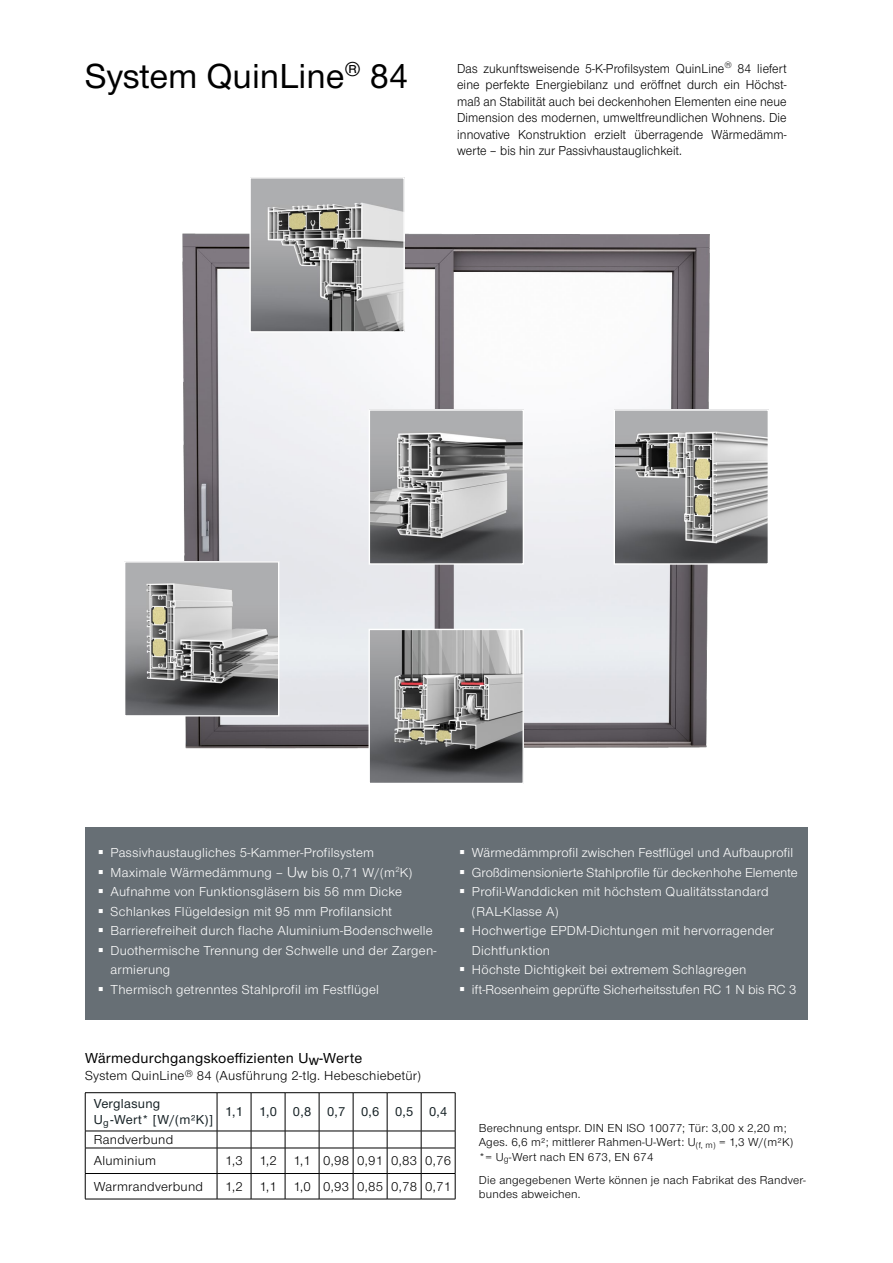
<style>
.page{position:relative;width:893px;height:1263px;background:#fff}
.page>*{position:absolute;margin:0;border:0;box-sizing:border-box;transform-origin:0 0}
.t1{font:500 36px "Nimbus San Nov";color:#000}
.t2{font:500 15px "Nimbus San Nov";letter-spacing:.02em;color:#000}
.t3{font:13.5px/19.5px "Nimbus San Nov";letter-spacing:.02em;color:#fff}
.t4{font:13.5px/16.5px "Nimbus San Nov";letter-spacing:.02em;color:#000;text-align:justify;scale:.93 1}
.t5{font:13.5px/21.3px "Nimbus San Nov";letter-spacing:.02em;color:#000}
.t6{font:500 13.5px/16.2px "Nimbus San Nov";letter-spacing:.02em;color:#162125}
.t7{font:12px/14.4px "Nimbus San Nov";letter-spacing:.02em;color:#000}
.s1{font-size:15px}
</style>
<div class="page">
<div style="left:85px;top:827px;width:723px;height:192px;background:#676f75"></div>
<hr style="left:85px;top:1199px;width:132px;height:1px;background:#000">
<hr style="left:217px;top:1199px;width:34px;height:1px;background:#000">
<hr style="left:251px;top:1199px;width:34px;height:1px;background:#000">
<hr style="left:285px;top:1199px;width:34px;height:1px;background:#000">
<hr style="left:319px;top:1199px;width:34px;height:1px;background:#000">
<hr style="left:353px;top:1199px;width:34px;height:1px;background:#000">
<hr style="left:387px;top:1199px;width:34px;height:1px;background:#000">
<hr style="left:421px;top:1199px;width:34px;height:1px;background:#000">
<svg style="left:85px;top:1131px;width:371px;height:68px"></svg>
<hr style="left:85px;top:1092px;width:132px;height:1px;background:#000">
<hr style="left:85px;top:1093px;width:1px;height:38px;background:#000">
<hr style="left:217px;top:1092px;width:34px;height:1px;background:#000">
<hr style="left:217px;top:1093px;width:1px;height:38px;background:#000">
<hr style="left:251px;top:1092px;width:34px;height:1px;background:#000">
<hr style="left:251px;top:1093px;width:1px;height:38px;background:#000">
<hr style="left:285px;top:1092px;width:34px;height:1px;background:#000">
<hr style="left:285px;top:1093px;width:1px;height:38px;background:#000">
<hr style="left:319px;top:1092px;width:34px;height:1px;background:#000">
<hr style="left:319px;top:1093px;width:1px;height:38px;background:#000">
<hr style="left:353px;top:1092px;width:34px;height:1px;background:#000">
<hr style="left:353px;top:1093px;width:1px;height:38px;background:#000">
<hr style="left:387px;top:1092px;width:34px;height:1px;background:#000">
<hr style="left:387px;top:1093px;width:1px;height:38px;background:#000">
<hr style="left:421px;top:1092px;width:34px;height:1px;background:#000">
<hr style="left:421px;top:1093px;width:1px;height:38px;background:#000">
<hr style="left:455px;top:1093px;width:1px;height:38px;background:#000">
<hr style="left:85px;top:1131px;width:132px;height:1px;background:#000">
<hr style="left:217px;top:1131px;width:34px;height:1px;background:#000">
<hr style="left:251px;top:1131px;width:34px;height:1px;background:#000">
<hr style="left:285px;top:1131px;width:34px;height:1px;background:#000">
<hr style="left:319px;top:1131px;width:34px;height:1px;background:#000">
<hr style="left:353px;top:1131px;width:34px;height:1px;background:#000">
<hr style="left:387px;top:1131px;width:34px;height:1px;background:#000">
<hr style="left:421px;top:1131px;width:34px;height:1px;background:#000">
<img style="left:182px;top:233px;width:528px;height:516px">
<img style="left:251px;top:179px;width:152px;height:152px">
<div style="left:249px;top:177px;width:156px;height:156px;border:1px solid #fff"></div>
<img style="left:126px;top:563px;width:151px;height:151px">
<div style="left:124px;top:561px;width:155px;height:155px;border:1px solid #fff"></div>
<img style="left:371px;top:631px;width:151px;height:151px">
<div style="left:369px;top:629px;width:155px;height:155px;border:1px solid #fff"></div>
<img style="left:371px;top:411px;width:151px;height:152px">
<div style="left:369px;top:409px;width:155px;height:156px;border:1px solid #fff"></div>
<img style="left:616px;top:411px;width:151px;height:152px">
<div style="left:614px;top:409px;width:155px;height:156px;border:1px solid #fff"></div>
<h1 class="t1" style="left:85px;top:55px;width:325px">System QuinLine<sup>®</sup> 84</h1>
<p class="t4" style="left:457px;top:60px;width:356px">Das zukunftsweisende 5-K-Profilsystem QuinLine<sup>®</sup> 84 liefert eine perfekte Energiebilanz und eröffnet durch ein Höchst&shy;maß an Stabilität auch bei deckenhohen Elementen eine neue Dimension des modernen, umweltfreundlichen Wohnens. Die innovative Konstruktion erzielt überragende Wärmedämm&shy;werte – bis hin zur Passivhaustauglichkeit.</p>
<p class="t3" style="left:111px;top:843px;width:327px">Passivhaustaugliches 5-Kammer-Profilsystem<br>Maximale Wärmedämmung – <span class="s1">Uw</span> bis 0,71 W/(m<sup>2</sup>K)<br>Aufnahme von Funktionsgläsern bis 56 mm Dicke Schlankes Flügeldesign mit 95 mm Profilansicht Barrierefreiheit durch flache Aluminium-Bodenschwelle Duothermische Trennung der Schwelle und der Zargen&shy;armierung<br>Thermisch getrenntes Stahlprofil im Festflügel</p>
<p class="t3" style="left:472px;top:843px;width:327px">Wärmedämmprofil zwischen Festflügel und Aufbauprofil Großdimensionierte Stahlprofile für deckenhohe Elemente Profil-Wanddicken mit höchstem Qualitätsstandard (RAL-Klasse A)<br>Hochwertige EPDM-Dichtungen mit hervorragender Dichtfunktion<br>Höchste Dichtigkeit bei extremem Schlagregen ift-Rosenheim geprüfte Sicherheitsstufen RC 1 N bis RC 3</p>
<p class="t2" style="left:85px;top:1049px;width:279px">Wärmedurchgangskoeffizienten Uw-Werte</p>
<p class="t5" style="left:85px;top:1064px;width:337px">System QuinLine<sup>®</sup> 84 (Ausführung 2-tlg. Hebeschiebetür)</p>
<p class="t6" style="left:94px;top:1095px;width:121px">Verglasung<br>U<sub>g</sub> -Wert* [W/(m²K)]</p>
<p class="t6" style="left:225px;top:1104px;width:224px">1,1 1,0 0,8 0,7 0,6 0,5 0,4</p>
<p class="t5" style="left:94px;top:1129px;width:81px">Randverbund<br>Aluminium</p>
<p class="t5" style="left:225px;top:1150px;width:227px">1,3 1,2 1,1 0,98 0,91 0,83 0,76</p>
<p class="t5" style="left:94px;top:1176px;width:111px">Warmrandverbund</p>
<p class="t5" style="left:225px;top:1176px;width:227px">1,2 1,1 1,0 0,93 0,85 0,78 0,71</p>
<p class="t7" style="left:479px;top:1121px;width:316px">Berechnung entspr. DIN EN ISO 10077; Tür: 3,00 x 2,20 m;<br>Ages. 6,6 m²; mittlerer Rahmen-U-Wert: U<sub>(f,</sub> <sub>m)</sub> = 1,3 W/(m²K) *= U<sub>g</sub>-Wert nach EN 673, EN 674</p>
<p class="t7" style="left:479px;top:1173px;width:329px">Die angegebenen Werte können je nach Fabrikat des Randver&shy;bundes abweichen.</p>
</div>
